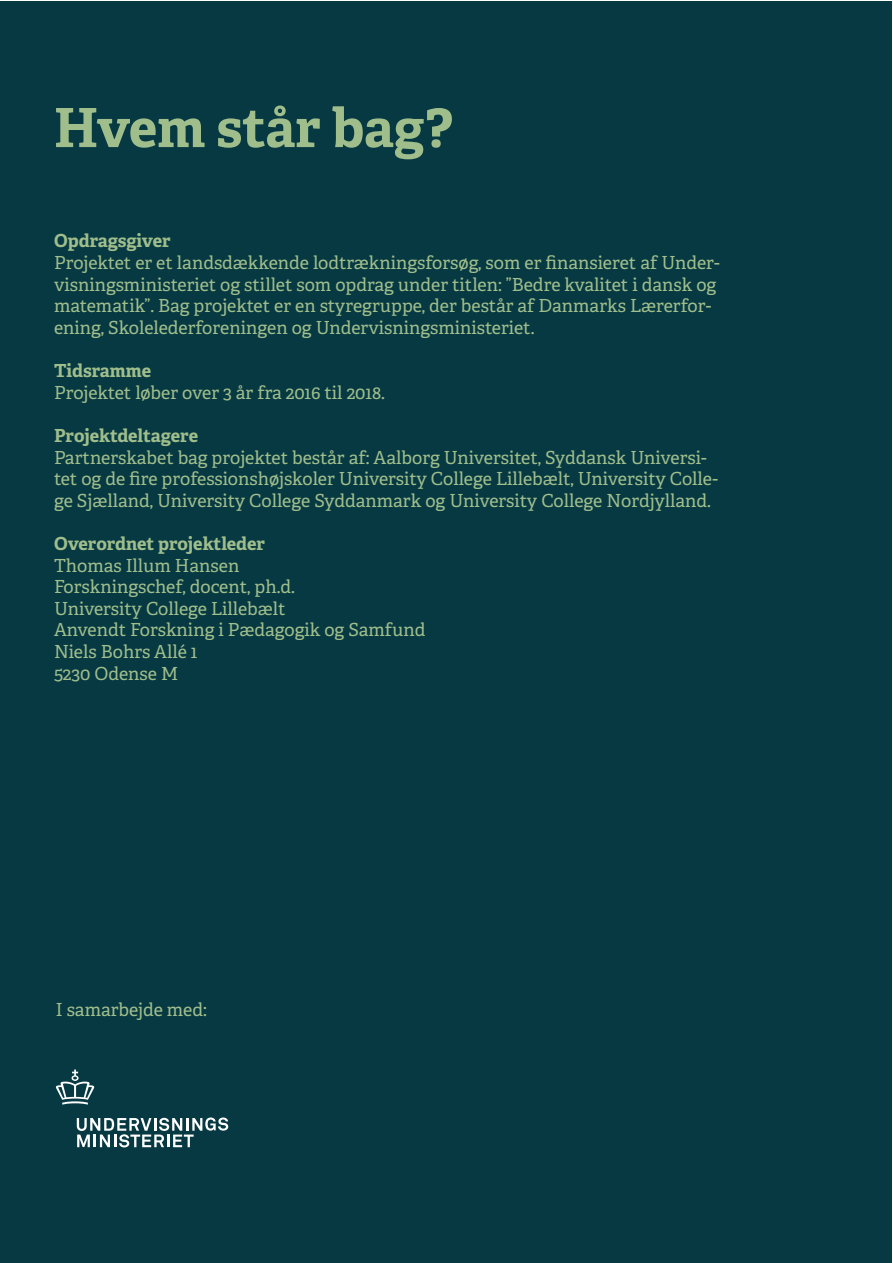
<style>
.page{position:relative;width:893px;height:1263px;background:#fff}
.page>*{position:absolute;margin:0;border:0;box-sizing:border-box;transform-origin:0 0}
.t1{font:700 54px "Adelle PE";letter-spacing:-.01em;color:#a0be8c}
.t2{font:18px/21.6px "Adelle PE";color:#a0be8c}
.t3{font:700 18px "Adelle PE";letter-spacing:-.005em;color:#a0be8c}
</style>
<div class="page">
<div style="left:1px;top:1px;width:891px;height:1261px;background:#063942"></div>
<svg style="left:77px;top:1117px;width:151px;height:30px"></svg>
<svg style="left:56px;top:1069px;width:39px;height:36px"></svg>
<p class="t1" style="left:54px;top:89px;width:400px">Hvem står bag?</p>
<p class="t3" style="left:54px;top:228px;width:118px">Opdragsgiver</p>
<p class="t2" style="left:54px;top:251px;width:667px">Projektet er et landsdækkende lodtrækningsforsøg, som er finansieret af Under&shy;visningsministeriet og stillet som opdrag under titlen: ”Bedre kvalitet i dansk og matematik”. Bag projektet er en styregruppe, der består af Danmarks Lærerfor&shy;ening, Skolelederforeningen og Undervisningsministeriet.</p>
<p class="t3" style="left:54px;top:358px;width:99px">Tidsramme</p>
<p class="t2" style="left:54px;top:381px;width:333px">Projektet løber over 3 år fra 2016 til 2018.</p>
<p class="t3" style="left:54px;top:422px;width:146px">Projektdeltagere</p>
<p class="t2" style="left:54px;top:446px;width:665px">Partnerskabet bag projektet består af: Aalborg Universitet, Syddansk Universi&shy;tet og de fire professionshøjskoler University College Lillebælt, University Colle&shy;ge Sjælland, University College Syddanmark og University College Nordjylland.</p>
<p class="t3" style="left:54px;top:530px;width:213px">Overordnet projektleder</p>
<p class="t2" style="left:54px;top:554px;width:187px">Thomas Illum Hansen</p>
<p class="t2" style="left:54px;top:575px;width:242px">Forskningschef, docent, ph.d.</p>
<p class="t2" style="left:54px;top:597px;width:233px">University College Lillebælt</p>
<p class="t2" style="left:54px;top:618px;width:373px">Anvendt Forskning i Pædagogik og Samfund</p>
<p class="t2" style="left:54px;top:640px;width:145px">Niels Bohrs Allé 1</p>
<p class="t2" style="left:54px;top:662px;width:126px">5230 Odense M</p>
<p class="t2" style="left:56px;top:998px;width:153px">I samarbejde med:</p>
</div>
